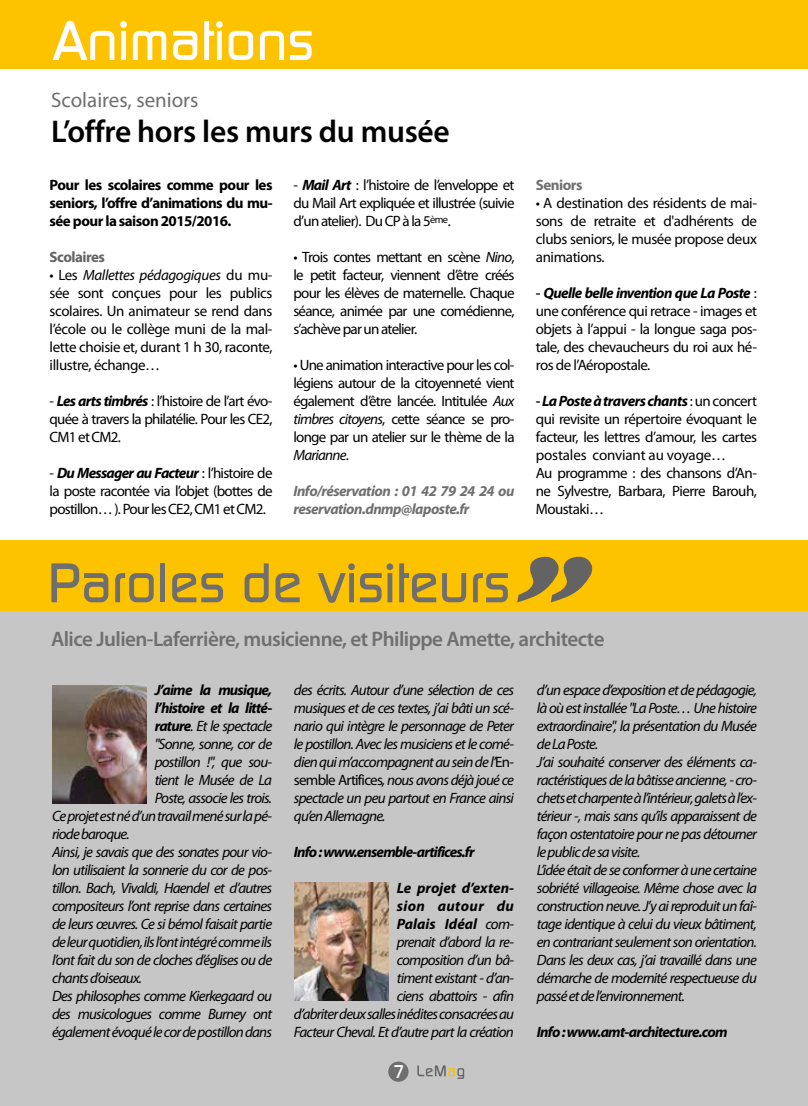
<style>
.page{position:relative;width:808px;height:1106px;background:#fff}
.page>*{position:absolute;margin:0;border:0;box-sizing:border-box;transform-origin:0 0}
.t1{font:500 54px "Dicot";color:#706f6f}
.t2{font:500 54px "Dicot";color:#fdfdfe}
.t3{font:600 31.5px "Myriad Pro";letter-spacing:-.01em;color:#000}
.t4{font:600 21px "Myriad Pro";letter-spacing:-.025em;color:#706f6f}
.t5{font:21px "Myriad Pro";color:#706f6f}
.t6{font:500 18px "Dicot";color:#fdfdfe}
.t7{font:italic 15px/18px "Myriad Pro";letter-spacing:-.05em;color:#000;text-align:justify}
.t8{font:15px/18px "Myriad Pro";letter-spacing:-.04em;color:#000;text-align:justify}
.t9{font:italic 700 15px "Myriad Pro";letter-spacing:-.05em;color:#000}
.t10{font:700 15px/18px "Myriad Pro";letter-spacing:-.035em;color:#000;text-align:justify}
.t11{font:italic 700 15px/18px "Myriad Pro";letter-spacing:-.035em;color:#706f6f}
.t12{font:700 15px "Myriad Pro";letter-spacing:-.035em;color:#646363}
.t13{font:700 15px "Myriad Pro";letter-spacing:-.035em;color:#706f6f}
.s1{font-style:italic}
.s2{font-weight:700;font-style:italic}
.s3{font-weight:600}
.s4{font-weight:700}
.s5{font-style:normal}
</style>
<div class="page">
<div style="left:0;top:540px;width:808px;height:71px;background:#fdc300"></div>
<div style="left:0;top:611px;width:808px;height:495px;background:#c6c6c6"></div>
<svg style="left:517px;top:556px;width:76px;height:46px"></svg>
<img style="left:52px;top:685px;width:94px;height:118px">
<div style="left:0;top:0;width:808px;height:68px;background:#fdc300"></div>
<img style="left:294px;top:882px;width:94px;height:118px">
<div style="left:388px;top:1061px;width:20px;height:20px;background:#706f6f;border-radius:50%"></div>
<svg style="left:417px;top:1065px;width:47px;height:13px"></svg>
<h1 class="t2" style="left:53px;top:10px;width:263px">Animations</h1>
<h3 class="t5" style="left:51px;top:87px;width:149px">Scolaires, seniors</h3>
<h2 class="t3" style="left:51px;top:112px;width:400px">L’offre hors les murs du musée</h2>
<p class="t10" style="left:50px;top:175px;width:224px">Pour les scolaires comme pour les seniors, l’offre d’animations du mu&shy;sée pour la saison 2015/2016.</p>
<p class="t12" style="left:50px;top:247px;width:57px">Scolaires</p>
<p class="t8" style="left:50px;top:266px;width:224px">• Les <span class="s1">Mallettes pédagogiques</span> du mu&shy;sée sont conçues pour les publics scolaires. Un animateur se rend dans l’école ou le collège muni de la mal&shy;lette choisie et, durant 1 h 30, raconte, illustre, échange…</p>
<p class="t8" style="left:50px;top:392px;width:224px">- <span class="s2">Les arts timbrés</span> : l’histoire de l’art évo&shy;quée à travers la philatélie. Pour les CE2, CM1 et CM2.</p>
<p class="t8" style="left:50px;top:464px;width:224px">- <span class="s2">Du Messager au Facteur</span> : l’histoire de la poste racontée via l’objet (bottes de postillon… ). Pour les CE2, CM1 et CM2.</p>
<p class="t8" style="left:293px;top:176px;width:223px">- <span class="s2">Mail Art</span> : l’histoire de l’enveloppe et du Mail Art expliquée et illustrée (suivie d’un atelier). Du CP à la 5<sup>ème</sup>.</p>
<p class="t8" style="left:293px;top:248px;width:223px">• Trois contes mettant en scène <span class="s1">Nino</span>, le petit facteur, viennent d’être créés pour les élèves de maternelle. Chaque séance, animée par une comédienne, s’achève par un atelier.</p>
<p class="t8" style="left:293px;top:356px;width:223px">• Une animation interactive pour les col&shy;légiens autour de la citoyenneté vient également d’être lancée. Intitulée <span class="s1">Aux timbres citoyens</span>, cette séance se pro&shy;longe par un atelier sur le thème de la <span class="s1">Marianne</span>.</p>
<p class="t11" style="left:293px;top:481px;width:223px">Info/réservation : 01 42 79 24 24 ou reservation.dnmp@laposte.fr</p>
<p class="t13" style="left:536px;top:175px;width:48px">Seniors</p>
<p class="t8" style="left:536px;top:194px;width:223px">• A destination des résidents de mai&shy;sons de retraite et d'adhérents de clubs seniors, le musée propose deux animations.</p>
<p class="t8" style="left:536px;top:284px;width:223px"><span class="s3">-</span> <span class="s2">Quelle belle invention que La Poste</span> : une conférence qui retrace - images et objets à l’appui - la longue saga pos&shy;tale, des chevaucheurs du roi aux hé&shy;ros de l’Aéropostale.</p>
<p class="t8" style="left:536px;top:392px;width:223px;text-align:left"><span class="s3">-</span><span class="s2">La Poste à travers chants</span> : un concert qui revisite un répertoire évoquant le facteur, les lettres d’amour, les cartes postales conviant au voyage…<br>Au programme : des chansons d’An&shy;ne Sylvestre, Barbara, Pierre Barouh,<br>Moustaki…</p>
<h1 class="t1" style="left:48px;top:552px;width:464px">Paroles de visiteurs</h1>
<h3 class="t4" style="left:51px;top:626px;width:555px">Alice Julien-Laferrière, musicienne, et Philippe Amette, architecte</h3>
<p class="t9" style="left:155px;top:680px;width:119px">J’aime la musique,</p>
<p class="t9" style="left:155px;top:698px;width:119px">l’histoire et la litté-</p>
<p class="t7" style="left:155px;top:717px;width:119px"><span class="s4">rature</span>. Et le spectacle</p>
<p class="t7" style="left:155px;top:735px;width:119px">"Sonne, sonne, cor de</p>
<p class="t7" style="left:155px;top:753px;width:119px">postillon !", que sou-</p>
<p class="t7" style="left:155px;top:771px;width:119px">tient le Musée de La</p>
<p class="t7" style="left:155px;top:789px;width:119px">Poste, associe les trois.</p>
<p class="t7" style="left:52px;top:807px;width:222px">Ce projet est né d’un travail mené sur la pé-</p>
<p class="t7" style="left:52px;top:825px;width:79px">riode baroque.</p>
<p class="t7" style="left:52px;top:843px;width:222px">Ainsi, je savais que des sonates pour vio-</p>
<p class="t7" style="left:52px;top:861px;width:222px">lon utilisaient la sonnerie du cor de pos-</p>
<p class="t7" style="left:52px;top:879px;width:222px">tillon. Bach, Vivaldi, Haendel et d’autres</p>
<p class="t7" style="left:52px;top:897px;width:222px">compositeurs l’ont reprise dans certaines</p>
<p class="t7" style="left:52px;top:915px;width:222px">de leurs œuvres. Ce si bémol faisait partie</p>
<p class="t7" style="left:52px;top:933px;width:222px">de leur quotidien, ils l’ont intégré comme ils</p>
<p class="t7" style="left:52px;top:951px;width:222px">l’ont fait du son de cloches d’églises ou de</p>
<p class="t7" style="left:52px;top:969px;width:92px">chants d’oiseaux.</p>
<p class="t7" style="left:52px;top:987px;width:222px">Des philosophes comme Kierkegaard ou</p>
<p class="t7" style="left:52px;top:1005px;width:222px">des musicologues comme Burney ont</p>
<p class="t7" style="left:52px;top:1023px;width:222px">également évoqué le cor de postillon dans</p>
<p class="t7" style="left:294px;top:681px;width:222px">des écrits. Autour d’une sélection de ces musiques et de ces textes, j’ai bâti un scé&shy;nario qui intègre le personnage de Peter le postillon. Avec les musiciens et le comé&shy;dien qui m’accompagnent au sein de l’<span class="s5">En&shy;semble Artifices</span>, nous avons déjà joué ce spectacle un peu partout en France ainsi qu’en Allemagne.</p>
<p class="t9" style="left:294px;top:842px;width:182px">Info : www.ensemble-artifices.fr</p>
<p class="t7" style="left:294px;top:879px;width:222px;text-align:right"><span class="s4">Le projet d’exten-<br>sion autour du<br>Palais Idéal</span> com-<br>prenait d’abord la re-<br>composition d’un bâ-<br>timent existant - d’an-<br>ciens abattoirs - afin<br>d’abriter deux salles inédites consacrées au<br>Facteur Cheval. Et d’autre part la création</p>
<p class="t7" style="left:537px;top:681px;width:222px;text-align:left">d’un espace d’exposition et de pédagogie, là où est installée "La Poste… Une histoire extraordinaire", la présentation du Musée de La Poste.<br>J’ai souhaité conserver des éléments ca&shy;ractéristiques de la bâtisse ancienne, - cro&shy;chets et charpente à l’intérieur, galets à l’ex&shy;térieur -, mais sans qu’ils apparaissent de façon ostentatoire pour ne pas détourner le public de sa visite.<br>L’idée était de se conformer à une certaine sobriété villageoise. Même chose avec la construction neuve. J’y ai reproduit un faî&shy;tage identique à celui du vieux bâtiment, en contrariant seulement son orientation.<br>Dans les deux cas, j’ai travaillé dans une démarche de modernité respectueuse du passé et de l’environnement.</p>
<p class="t9" style="left:537px;top:1022px;width:192px">Info : www.amt-architecture.com</p>
<p class="t6" style="left:393px;top:1061px;width:13px">7</p>
</div>
